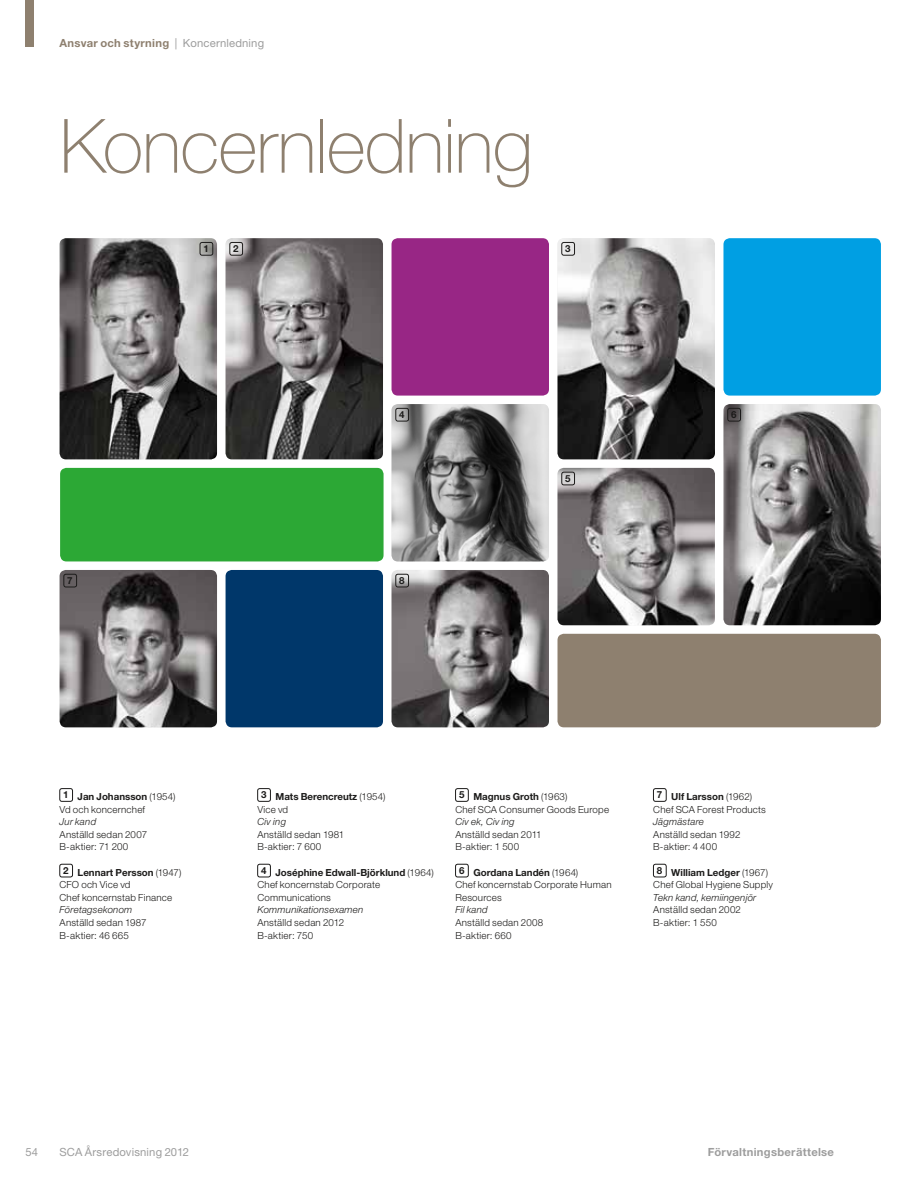
<style>
.page{position:relative;width:915px;height:1191px;background:#fff}
.page>*{position:absolute;margin:0;border:0;box-sizing:border-box;transform-origin:0 0}
.t1{font:100 75px "Helvetica Neue LT Std";letter-spacing:-.015em;color:#8e806f}
.t2{font:700 11.25px "Helvetica Neue LT Std";letter-spacing:.025em;color:#8e806f}
.t3{font:11.25px "Helvetica Neue LT Std";letter-spacing:.015em;color:#9d9d9d}
.t4{font:700 11.25px "Helvetica Neue LT Std";letter-spacing:.025em;color:#9d9d9d}
.t5{font:300 9.75px/12.6px "Helvetica Neue LT Std";letter-spacing:.02em;color:#1c1b1a}
.t6{font:700 9.75px "Helvetica Neue LT Std";color:#1c1b1a}
.s1{font-weight:400;color:#9d9d9d}
.s2{font-weight:700}
.s3{font-style:italic}
</style>
<div class="page">
<div style="left:60px;top:788px;width:13px;height:13px;border:1px solid #1c1b1a;border-radius:2px"></div>
<div style="left:60px;top:864px;width:13px;height:13px;border:1px solid #1c1b1a;border-radius:2px"></div>
<div style="left:257px;top:788px;width:13px;height:13px;border:1px solid #1c1b1a;border-radius:2px"></div>
<div style="left:257px;top:864px;width:13px;height:13px;border:1px solid #1c1b1a;border-radius:2px"></div>
<div style="left:455px;top:788px;width:13px;height:13px;border:1px solid #1c1b1a;border-radius:2px"></div>
<div style="left:455px;top:864px;width:13px;height:13px;border:1px solid #1c1b1a;border-radius:2px"></div>
<div style="left:653px;top:788px;width:13px;height:13px;border:1px solid #1c1b1a;border-radius:2px"></div>
<div style="left:653px;top:864px;width:13px;height:13px;border:1px solid #1c1b1a;border-radius:2px"></div>
<img style="left:60px;top:238px;width:157px;height:221px">
<div style="left:60px;top:468px;width:323px;height:93px;background:#2ca835;border-radius:6px"></div>
<img style="left:60px;top:570px;width:157px;height:157px">
<img style="left:225px;top:238px;width:158px;height:221px">
<div style="left:225px;top:570px;width:158px;height:157px;background:#00376a;border-radius:6px"></div>
<div style="left:391px;top:238px;width:158px;height:157px;background:#982685;border-radius:6px"></div>
<img style="left:391px;top:404px;width:158px;height:157px">
<img style="left:391px;top:570px;width:158px;height:157px">
<img style="left:557px;top:238px;width:157px;height:221px">
<img style="left:557px;top:468px;width:157px;height:157px">
<div style="left:557px;top:634px;width:323px;height:93px;background:#8e806f;border-radius:6px"></div>
<div style="left:723px;top:238px;width:157px;height:157px;background:#009fe3;border-radius:6px"></div>
<img style="left:723px;top:404px;width:157px;height:221px">
<div style="left:200px;top:242px;width:13px;height:13px;border:1px solid #1c1b1a;border-radius:2px"></div>
<div style="left:229px;top:242px;width:14px;height:13px;border:1px solid #1c1b1a;border-radius:2px"></div>
<div style="left:64px;top:574px;width:13px;height:13px;border:1px solid #1c1b1a;border-radius:2px"></div>
<div style="left:395px;top:574px;width:13px;height:13px;border:1px solid #1c1b1a;border-radius:2px"></div>
<div style="left:395px;top:408px;width:13px;height:13px;border:1px solid #1c1b1a;border-radius:2px"></div>
<div style="left:727px;top:408px;width:13px;height:13px;border:1px solid #1c1b1a;border-radius:2px"></div>
<div style="left:561px;top:472px;width:13px;height:13px;border:1px solid #1c1b1a;border-radius:2px"></div>
<div style="left:561px;top:242px;width:13px;height:13px;border:1px solid #1c1b1a;border-radius:2px"></div>
<div style="left:26px;top:0;width:8px;height:47px;background:#8e806f"></div>
<p class="t2" style="left:60px;top:36px;width:206px">Ansvar och styrning <span class="s1">| Koncernledning</span></p>
<p class="t1" style="left:60px;top:103px;width:474px">Koncernledning</p>
<p class="t6" style="left:203px;top:243px;width:7px">1</p>
<p class="t6" style="left:233px;top:243px;width:7px">2</p>
<p class="t6" style="left:565px;top:243px;width:7px">3</p>
<p class="t6" style="left:399px;top:409px;width:7px">4</p>
<p class="t6" style="left:731px;top:409px;width:7px">6</p>
<p class="t6" style="left:67px;top:574px;width:7px">7</p>
<p class="t6" style="left:399px;top:574px;width:7px">8</p>
<p class="t6" style="left:565px;top:472px;width:7px">5</p>
<p class="t5" style="left:60px;top:790px;width:117px;text-indent:4px"><sup>1</sup> <span class="s2">Jan Johansson</span> (1954)<br>Vd och koncernchef<br><span class="s3">Jur kand<br></span>Anställd sedan 2007<br>B-aktier: 71 200</p>
<p class="t5" style="left:60px;top:865px;width:123px;text-indent:4px"><sup>2</sup> <span class="s2">Lennart Persson</span> (1947)<br>CFO och Vice vd<br>Chef koncernstab Finance<br><span class="s3">Företagsekonom<br></span>Anställd sedan 1987<br>B-aktier: 46 665</p>
<p class="t5" style="left:257px;top:790px;width:129px;text-indent:4px"><sup>3</sup> <span class="s2">Mats Berencreutz</span> (1954)<br>Vice vd<br><span class="s3">Civ ing<br></span>Anställd sedan 1981<br>B-aktier: 7 600</p>
<p class="t5" style="left:257px;top:865px;width:178px;text-indent:4px"><sup>4</sup> <span class="s2">Joséphine Edwall-Björklund</span> (1964)<br>Chef koncernstab Corporate<br>Communications<br><span class="s3">Kommunikationsexamen<br></span>Anställd sedan 2012<br>B-aktier: 750</p>
<p class="t5" style="left:455px;top:790px;width:155px;text-indent:4px"><sup>5</sup> <span class="s2">Magnus Groth</span> (1963)<br>Chef SCA Consumer Goods Europe<br><span class="s3">Civ ek, Civ ing<br></span>Anställd sedan 2011<br>B-aktier: 1 500</p>
<p class="t5" style="left:455px;top:865px;width:158px;text-indent:4px"><sup>6</sup> <span class="s2">Gordana Landén</span> (1964)<br>Chef koncernstab Corporate Human<br>Resources<br><span class="s3">Fil kand<br></span>Anställd sedan 2008<br>B-aktier: 660</p>
<p class="t5" style="left:653px;top:790px;width:114px;text-indent:4px"><sup>7</sup> <span class="s2">Ulf Larsson</span> (1962)<br>Chef SCA Forest Products<br><span class="s3">Jägmästare<br></span>Anställd sedan 1992<br>B-aktier: 4 400</p>
<p class="t5" style="left:653px;top:865px;width:121px;text-indent:4px"><sup>8</sup> <span class="s2">William Ledger</span> (1967)<br>Chef Global Hygiene Supply<br><span class="s3">Tekn kand, kemiingenjör<br></span>Anställd sedan 2002<br>B-aktier: 1 550</p>
<p class="t3" style="left:26px;top:1145px;width:14px">54</p>
<p class="t3" style="left:60px;top:1145px;width:131px">SCA Årsredovisning 2012</p>
<p class="t4" style="left:707px;top:1145px;width:128px">Förvaltningsberättelse</p>
</div>
